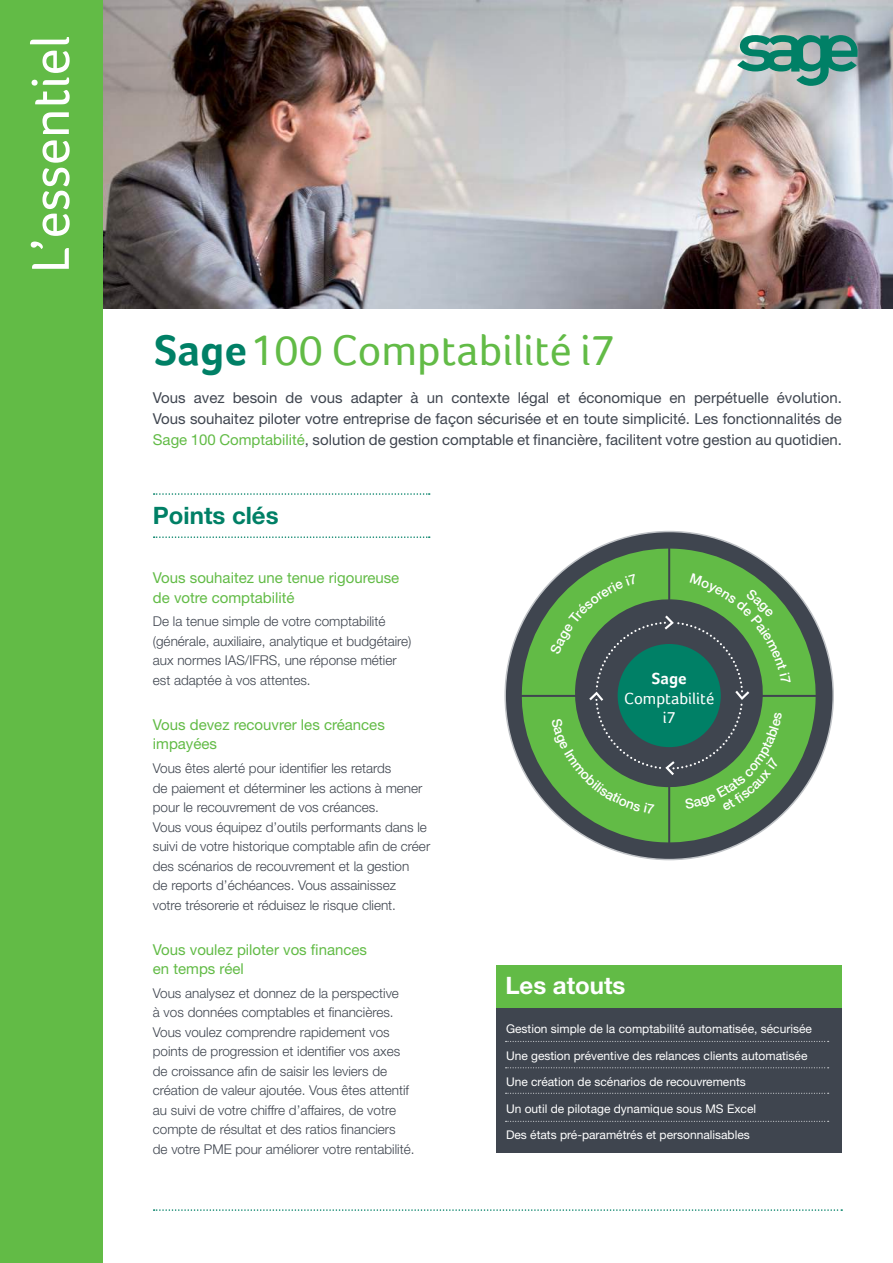
<style>
.page{position:relative;width:893px;height:1263px;background:#fff}
.page>*{position:absolute;margin:0;border:0;box-sizing:border-box;transform-origin:0 0}
.t1{font:54.75px "Foco";color:#fff}
.t2{font:43.95px "Foco";color:#62bb46}
.t3{font:700 24px "Helvetica Neue LT Std";color:#008066}
.t4{font:700 24px "Helvetica Neue LT Std";color:#fff}
.t5{font:16.5px/19.5px "Foco";color:#fff;text-align:center}
.t6{font:700 16.5px "Foco";color:#fff}
.t7{font:15px/21px "Helvetica Neue LT Std";color:#3f454f;text-align:justify}
.t8{font:15px/19.5px "Helvetica Neue LT Std";color:#62bb46}
.t9{font:300 13.5px/19.5px "Helvetica Neue LT Std";color:#3f454f}
.t10{font:12px "Helvetica Neue LT Std";color:#fff}
.s1{font-weight:700;color:#008066}
.s2{color:#62bb46}
</style>
<div class="page">
<img style="left:102px;top:0;width:791px;height:308px">
<svg style="left:154px;top:536px;width:276px;height:2px"></svg>
<svg style="left:154px;top:493px;width:276px;height:2px"></svg>
<div style="left:496px;top:965px;width:346px;height:187px;background:#3f454f"></div>
<svg style="left:506px;top:1041px;width:323px;height:1px"></svg>
<svg style="left:506px;top:1067px;width:323px;height:1px"></svg>
<svg style="left:506px;top:1093px;width:323px;height:1px"></svg>
<svg style="left:506px;top:1121px;width:323px;height:1px"></svg>
<div style="left:496px;top:965px;width:346px;height:43px;background:#62bb46"></div>
<svg style="left:154px;top:1209px;width:688px;height:2px"></svg>
<div style="left:0;top:0;width:102px;height:1263px;background:#62bb46"></div>
<svg style="left:737px;top:35px;width:121px;height:51px;background:#67a499"></svg>
<div style="left:505px;top:531px;width:328px;height:328px;background:#3f454f;border-radius:50%"></div>
<svg style="left:516px;top:543px;width:305px;height:305px"></svg>
<hr style="left:668px;top:538px;width:2px;height:315px;background:#3f454f">
<hr style="left:512px;top:695px;width:319px;height:2px;background:#3f454f">
<svg style="left:550px;top:573px;width:241px;height:241px"></svg>
<h1 class="t1" style="left:19px;top:273px;width:239px;rotate:-90deg">L’essentiel</h1>
<h2 class="t2" style="left:155px;top:325px;width:462px"><span class="s1">Sage</span> 100 Comptabilité i7</h2>
<p class="t7" style="left:153px;top:387px;width:691px">Vous avez besoin de vous adapter à un contexte légal et économique en perpétuelle évolution.<br>Vous souhaitez piloter votre entreprise de façon sécurisée et en toute simplicité. Les fonctionnalités de <span class="s2">Sage 100 Comptabilité</span>, solution de gestion comptable et financière, facilitent votre gestion au quotidien.</p>
<h3 class="t3" style="left:153px;top:501px;width:127px">Points clés</h3>
<p class="t8" style="left:153px;top:568px;width:248px">Vous souhaitez une tenue rigoureuse de votre comptabilité</p>
<p class="t9" style="left:153px;top:611px;width:260px">De la tenue simple de votre comptabilité (générale, auxiliaire, analytique et budgétaire) aux normes IAS/IFRS, une réponse métier est adaptée à vos attentes.</p>
<p class="t8" style="left:153px;top:714px;width:233px">Vous devez recouvrer les créances impayées</p>
<p class="t9" style="left:153px;top:758px;width:279px">Vous êtes alerté pour identifier les retards<br>de paiement et déterminer les actions à mener pour le recouvrement de vos créances.<br>Vous vous équipez d’outils performants dans le suivi de votre historique comptable afin de créer des scénarios de recouvrement et la gestion<br>de reports d’échéances. Vous assainissez<br>votre trésorerie et réduisez le risque client.</p>
<p class="t8" style="left:153px;top:939px;width:216px">Vous voulez piloter vos finances en temps réel</p>
<p class="t9" style="left:153px;top:983px;width:263px">Vous analysez et donnez de la perspective<br>à vos données comptables et financières.<br>Vous voulez comprendre rapidement vos points de progression et identifier vos axes de croissance afin de saisir les leviers de création de valeur ajoutée. Vous êtes attentif au suivi de votre chiffre d’affaires, de votre compte de résultat et des ratios financiers<br>de votre PME pour améliorer votre rentabilité.</p>
<p class="t6" style="left:652px;top:669px;width:36px">Sage</p>
<p class="t5" style="left:624px;top:688px;width:92px">Comptabilité i7</p>
<h3 class="t4" style="left:505px;top:971px;width:122px">Les atouts</h3>
<p class="t10" style="left:506px;top:1022px;width:307px">Gestion simple de la comptabilité automatisée, sécurisée</p>
<p class="t10" style="left:506px;top:1048px;width:303px">Une gestion préventive des relances clients automatisée</p>
<p class="t10" style="left:506px;top:1075px;width:241px">Une création de scénarios de recouvrements</p>
<p class="t10" style="left:506px;top:1101px;width:252px">Un outil de pilotage dynamique sous MS Excel</p>
<p class="t10" style="left:506px;top:1128px;width:245px">Des états pré-paramétrés et personnalisables</p>
</div>
